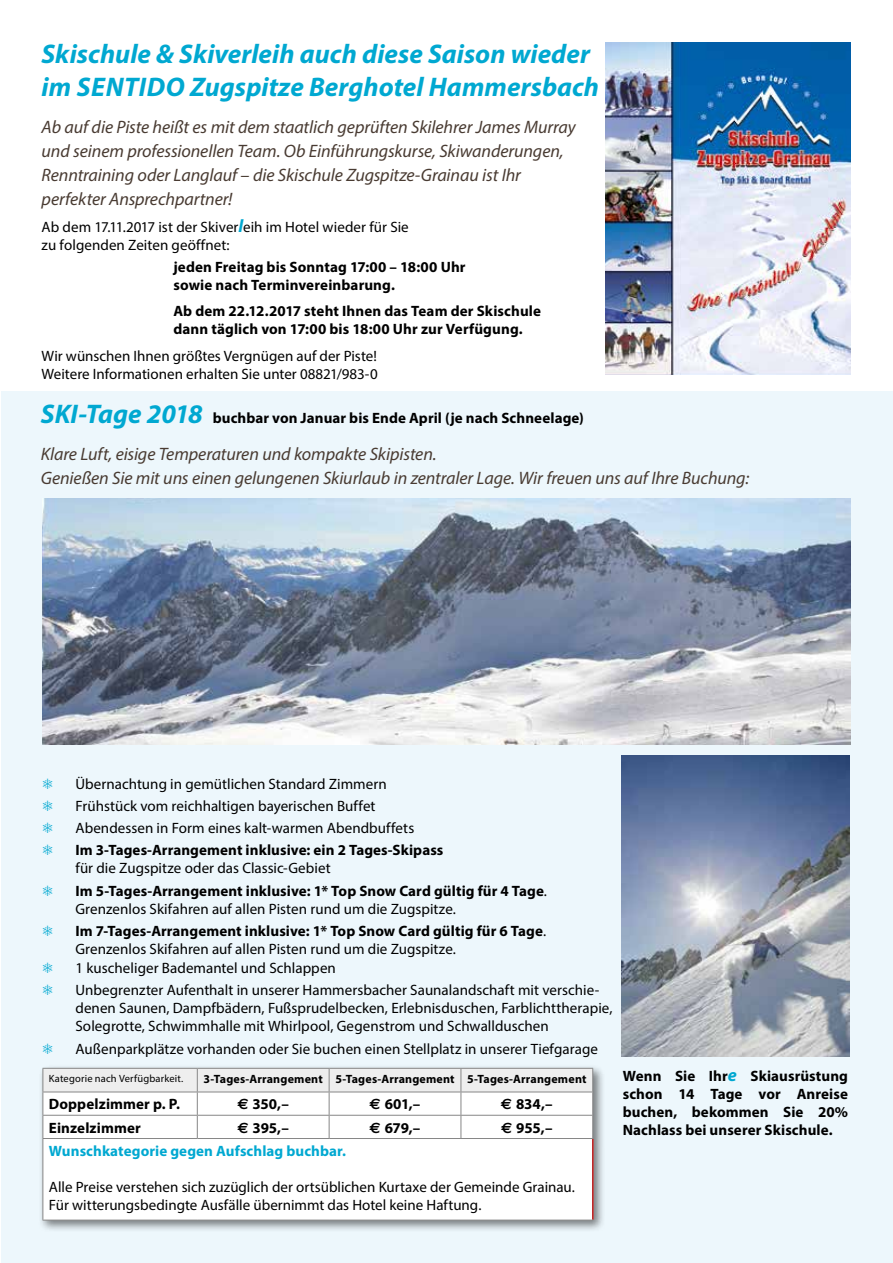
<style>
.page{position:relative;width:893px;height:1263px;background:#fff}
.page>*{position:absolute;margin:0;border:0;box-sizing:border-box;transform-origin:0 0}
.t1{font:italic 700 27px/33px "Myriad Pro";color:#00a8d1}
.t2{font:italic 18px/24px "Myriad Pro";letter-spacing:-.005em;color:#493b32}
.t3{font:15px/18px "Myriad Pro";color:#000}
.t4{font:700 15px/18px "Myriad Pro";letter-spacing:.005em;color:#000}
.t5{font:700 15px "Myriad Pro";letter-spacing:.005em;color:#00a8d1}
.t6{font:700 12px "Myriad Pro";letter-spacing:.015em;color:#000}
.t7{font:10.5px "Myriad Pro";letter-spacing:.015em;color:#000}
.s1{font-weight:700;font-style:italic;font-size:18px;color:#00a8d1}
.s2{font-style:italic;font-size:27px;color:#00a8d1}
.s3{font-weight:400}
.s4{font-family:"Euro Sans"}
.s5{font-style:italic;font-size:18px;color:#00a8d1}
</style>
<div class="page">
<img style="left:605px;top:43px;width:245px;height:332px">
<div style="left:1px;top:392px;width:892px;height:871px;background:#edf7fc"></div>
<div style="left:38px;top:1064px;width:567px;height:169px;background:#000;opacity:.5"></div>
<div style="left:44px;top:1139px;width:548px;height:81px;background:#fff"></div>
<hr style="left:592px;top:1139px;width:1px;height:81px;background:#bd1d1d">
<hr style="left:593px;top:1139px;width:1px;height:81px;background:#bd1d1d">
<svg style="left:43px;top:1068px;width:550px;height:70px"></svg>
<hr style="left:43px;top:1138px;width:154px;height:1px;background:#878787">
<hr style="left:43px;top:1139px;width:1px;height:81px;background:#878787">
<hr style="left:197px;top:1138px;width:132px;height:1px;background:#878787">
<hr style="left:329px;top:1138px;width:132px;height:1px;background:#878787">
<hr style="left:461px;top:1138px;width:132px;height:1px;background:#878787">
<hr style="left:43px;top:1220px;width:154px;height:1px;background:#878787">
<hr style="left:197px;top:1220px;width:132px;height:1px;background:#878787">
<hr style="left:329px;top:1220px;width:132px;height:1px;background:#878787">
<hr style="left:461px;top:1220px;width:132px;height:1px;background:#878787">
<img style="left:621px;top:755px;width:228px;height:302px">
<img style="left:43px;top:498px;width:807px;height:247px">
<h1 class="t1" style="left:42px;top:36px;width:559px">Skischule &amp; Skiverleih auch diese Saison wieder im SENTIDO Zugspitze Berghotel Hammersbach</h1>
<p class="t2" style="left:42px;top:114px;width:536px">Ab auf die Piste heißt es mit dem staatlich geprüften Skilehrer James Murray und seinem professionellen Team. Ob Einführungskurse, Skiwanderungen, Renntraining oder Langlauf – die Skischule Zugspitze-Grainau ist Ihr perfekter Ansprechpartner!</p>
<p class="t3" style="left:42px;top:217px;width:369px">Ab dem 17.11.2017 ist der Skiver<span class="s1">l</span>eih im Hotel wieder für Sie zu folgenden Zeiten geöffnet:</p>
<p class="t4" style="left:173px;top:257px;width:294px">jeden Freitag bis Sonntag 17:00 – 18:00 Uhr sowie nach Terminvereinbarung.</p>
<p class="t4" style="left:173px;top:302px;width:369px">Ab dem 22.12.2017 steht Ihnen das Team der Skischule dann täglich von 17:00 bis 18:00 Uhr zur Verfügung.</p>
<p class="t3" style="left:42px;top:347px;width:338px">Wir wünschen Ihnen größtes Vergnügen auf der Piste!<br>Weitere Informationen erhalten Sie unter 08821/983-0</p>
<p class="t4" style="left:41px;top:408px;width:544px"><span class="s2">SKI-Tage 2018</span> buchbar von Januar bis Ende April (je nach Schneelage)</p>
<p class="t2" style="left:41px;top:441px;width:710px">Klare Luft, eisige Temperaturen und kompakte Skipisten.<br>Genießen Sie mit uns einen gelungenen Skiurlaub in zentraler Lage. Wir freuen uns auf Ihre Buchung:</p>
<p class="t3" style="left:75px;top:774px;width:313px">Übernachtung in gemütlichen Standard Zimmern</p>
<p class="t3" style="left:75px;top:797px;width:302px">Frühstück vom reichhaltigen bayerischen Buffet</p>
<p class="t3" style="left:75px;top:819px;width:340px">Abendessen in Form eines kalt-warmen Abendbuffets</p>
<p class="t4" style="left:75px;top:841px;width:369px">Im 3-Tages-Arrangement inklusive: ein 2 Tages-Skipass</p>
<p class="t3" style="left:75px;top:859px;width:257px">für die Zugspitze oder das Classic-Gebiet</p>
<p class="t4" style="left:75px;top:881px;width:473px">Im 5-Tages-Arrangement inklusive: 1* Top Snow Card gültig für 4 Tage<span class="s3">.<br>Grenzenlos Skifahren auf allen Pisten rund um die Zugspitze.</span></p>
<p class="t4" style="left:75px;top:921px;width:472px">Im 7-Tages-Arrangement inklusive: 1* Top Snow Card gültig für 6 Tage<span class="s3">.<br>Grenzenlos Skifahren auf allen Pisten rund um die Zugspitze.</span></p>
<p class="t3" style="left:75px;top:959px;width:262px">1 kuscheliger Bademantel und Schlappen</p>
<p class="t3" style="left:75px;top:981px;width:538px">Unbegrenzter Aufenthalt in unserer Hammersbacher Saunalandschaft mit verschie&shy;denen Saunen, Dampfbädern, Fußsprudelbecken, Erlebnisduschen, Farblichttherapie,<br>Solegrotte, Schwimmhalle mit Whirlpool, Gegenstrom und Schwallduschen</p>
<p class="t3" style="left:75px;top:1039px;width:524px">Außenparkplätze vorhanden oder Sie buchen einen Stellplatz in unserer Tiefgarage</p>
<p class="t7" style="left:49px;top:1072px;width:136px">Kategorie nach Verfügbarkeit.</p>
<p class="t6" style="left:204px;top:1071px;width:384px">3-Tages-Arrangement 5-Tages-Arrangement 5-Tages-Arrangement</p>
<p class="t4" style="left:49px;top:1095px;width:133px">Doppelzimmer p. P.</p>
<p class="t4" style="left:237px;top:1095px;width:53px"><span class="s4">E</span> 350,–</p>
<p class="t4" style="left:370px;top:1095px;width:52px"><span class="s4">E</span> 601,–</p>
<p class="t4" style="left:501px;top:1095px;width:53px"><span class="s4">E</span> 834,–</p>
<p class="t4" style="left:49px;top:1118px;width:93px">Einzelzimmer</p>
<p class="t4" style="left:237px;top:1118px;width:53px"><span class="s4">E</span> 395,–</p>
<p class="t4" style="left:370px;top:1118px;width:52px"><span class="s4">E</span> 679,–</p>
<p class="t4" style="left:501px;top:1118px;width:53px"><span class="s4">E</span> 955,–</p>
<p class="t5" style="left:49px;top:1141px;width:299px">Wunschkategorie gegen Aufschlag buchbar.</p>
<p class="t3" style="left:49px;top:1177px;width:528px">Alle Preise verstehen sich zuzüglich der ortsüblichen Kurtaxe der Gemeinde Grainau.<br>Für witterungsbedingte Ausfälle übernimmt das Hotel keine Haftung.</p>
<p class="t4" style="left:623px;top:1067px;width:227px;text-align:justify">Wenn Sie Ihr<span class="s5">e</span> Skiausrüstung schon 14 Tage vor Anreise buchen, bekommen Sie 20% Nachlass bei unserer Skischule.</p>
</div>
